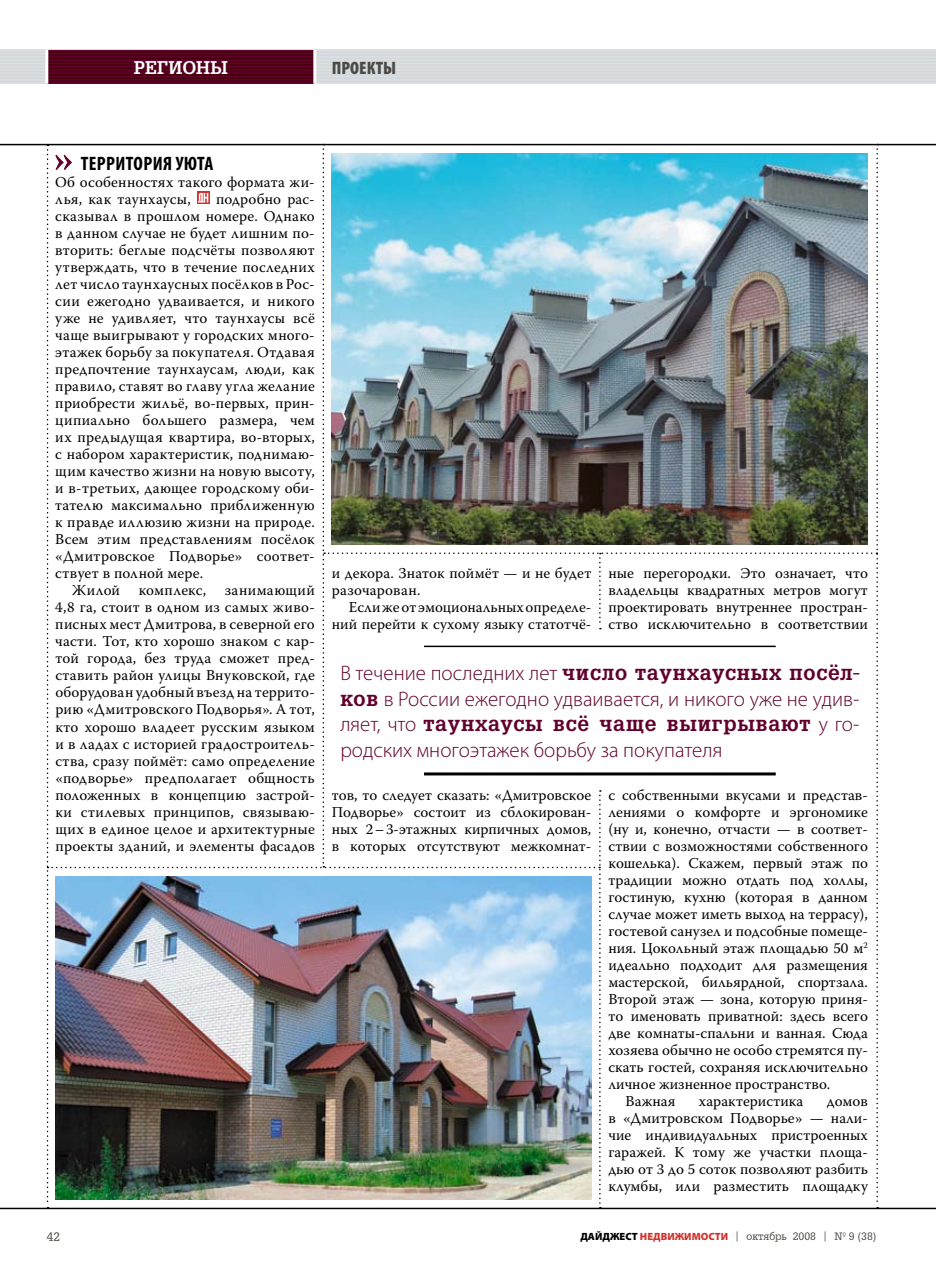
<style>
.page{position:relative;width:936px;height:1263px;background:#fff}
.page>*{position:absolute;margin:0;border:0;box-sizing:border-box;transform-origin:0 0}
.t1{font:300 21px "Myriad Pro";color:#61002d}
.t2{font:700 21px "AG Gloria";letter-spacing:.04em;color:#61002d}
.t3{font:700 condensed 19.5px "Myriad Pro";letter-spacing:.02em;color:#000}
.t4{font:700 18px "AG Gloria";letter-spacing:.005em;color:#fff}
.t5{font:900 condensed 18px "Myriad Pro";color:#4b4a46}
.t6{font:15px/17px "Warnock Pro";color:#000;text-align:justify}
.t7{font:15px/17px "Warnock Pro";letter-spacing:.02em;color:#000}
.t8{font:12px "AG Gloria";color:#4b4a46}
.t9{font:10.5px "AG Gloria";color:#4b4a46}
.s1{font-family:"Myriad Pro";font-weight:300}
.s2{font-family:"AG Gloria";font-weight:700}
.s3{font-family:"Myriad Pro";font-weight:900;color:#000}
.s4{font-family:"Myriad Pro";font-weight:900;color:#d1342f}
.s5{font-family:"Warnock Pro"}
</style>
<div class="page">
<div style="left:0;top:50px;width:935px;height:34px;background:#dcdfe1"></div>
<hr style="left:0;top:51px;width:935px;height:2px;background:#d1d7da">
<hr style="left:0;top:55px;width:935px;height:1px;background:#d1d7da">
<hr style="left:0;top:58px;width:935px;height:1px;background:#d1d7da">
<hr style="left:0;top:61px;width:935px;height:2px;background:#d1d7da">
<hr style="left:0;top:64px;width:935px;height:2px;background:#d1d7da">
<hr style="left:0;top:68px;width:935px;height:1px;background:#d1d7da">
<hr style="left:0;top:71px;width:935px;height:1px;background:#d1d7da">
<hr style="left:0;top:74px;width:935px;height:2px;background:#d1d7da">
<hr style="left:0;top:77px;width:935px;height:2px;background:#d1d7da">
<hr style="left:0;top:81px;width:935px;height:1px;background:#d1d7da">
<div style="left:47px;top:50px;width:268px;height:34px;background:#61002d"></div>
<hr style="left:0;top:144px;width:935px;height:1px;background:#000">
<hr style="left:47px;top:51px;width:268px;height:2px;background:#430008">
<hr style="left:47px;top:55px;width:268px;height:1px;background:#430008">
<hr style="left:47px;top:58px;width:268px;height:1px;background:#430008">
<hr style="left:47px;top:61px;width:268px;height:2px;background:#430008">
<hr style="left:47px;top:64px;width:268px;height:2px;background:#430008">
<hr style="left:47px;top:68px;width:268px;height:1px;background:#430008">
<hr style="left:47px;top:71px;width:268px;height:1px;background:#430008">
<hr style="left:47px;top:74px;width:268px;height:2px;background:#430008">
<hr style="left:47px;top:77px;width:268px;height:2px;background:#430008">
<hr style="left:47px;top:81px;width:268px;height:1px;background:#430008">
<hr style="left:45px;top:50px;width:3px;height:34px;background:#fff">
<hr style="left:313px;top:50px;width:3px;height:34px;background:#fff">
<hr style="left:0;top:1208px;width:935px;height:1px;background:#000">
<img style="left:47px;top:145px;width:831px;height:1063px">
<p class="t4" style="left:134px;top:57px;width:95px">РЕГИОНЫ</p>
<p class="t5" style="left:332px;top:57px;width:66px">ПРОЕКТЫ</p>
<h2 class="t3" style="left:81px;top:151px;width:134px">Территория уюта</h2>
<p class="t7" style="left:55px;top:173px;width:261px">Об особенностях такого формата жи&shy;лья, как таунхаусы,</p>
<p class="t6" style="left:55px;top:190px;width:261px;text-indent:161px">подробно рас&shy;сказывал в прошлом номере. Однако в данном случае не будет лишним по&shy;вторить: беглые подсчёты позволяют утверждать, что в течение последних лет число таунхаусных посёлков в Рос&shy;сии ежегодно удваивается, и никого уже не удивляет, что таунхаусы всё чаще выигрывают у городских много&shy;этажек борьбу за покупателя. Отдавая предпочтение таунхаусам, люди, как правило, ставят во главу угла желание приобрести жильё, во-первых, прин&shy;ципиально большего размера, чем их предыдущая квартира, во-вторых, с набором характеристик, поднимаю&shy;щим качество жизни на новую высоту, и в-третьих, дающее городскому оби&shy;тателю максимально приближенную к правде иллюзию жизни на природе.<br>Всем этим представлениям посёлок «Дмитровское Подворье» соответ&shy;ствует в полной мере.</p>
<p class="t6" style="left:55px;top:582px;width:261px;text-indent:17px">Жилой комплекс, занимающий 4,8 га, стоит в одном из самых живо&shy;писных мест Дмитрова, в северной его части. Тот, кто хорошо знаком с кар&shy;той города, без труда сможет пред&shy;ставить район улицы Внуковской, где оборудован удобный въезд на террито&shy;рию «Дмитровского Подворья». А тот, кто хорошо владеет русским языком и в ладах с историей градостроитель&shy;ства, сразу поймёт: само определение «подворье» предполагает общность положенных в концепцию застрой&shy;ки стилевых принципов, связываю&shy;щих в единое целое и архитектурные проекты зданий, и элементы фасадов</p>
<p class="t8" style="left:47px;top:1229px;width:15px">42</p>
<p class="t6" style="left:332px;top:565px;width:261px">и декора. Знаток поймёт — и не будет разочарован.</p>
<p class="t6" style="left:332px;top:599px;width:261px;text-align:right">Если же от эмоциональных определе&shy;ний перейти к сухому языку статотчё-</p>
<p class="t6" style="left:608px;top:565px;width:261px">ные перегородки. Это означает, что владельцы квадратных метров могут проектировать внутреннее простран&shy;ство исключительно в соответствии</p>
<h1 class="t2" style="left:340px;top:660px;width:520px"><span class="s1">В течение последних лет</span> число таунхаусных посёл-</h1>
<h1 class="t1" style="left:340px;top:687px;width:520px"><span class="s2">ков</span> в России ежегодно удваивается, и никого уже не удив-</h1>
<h1 class="t2" style="left:340px;top:711px;width:520px"><span class="s1">ляет, что</span> таунхаусы всё чаще выигрывают <span class="s1">у го-</span></h1>
<h1 class="t1" style="left:340px;top:738px;width:383px">родских многоэтажек борьбу за покупателя</h1>
<p class="t6" style="left:332px;top:786px;width:261px">тов, то следует сказать: «Дмитровское Подворье» состоит из сблокирован&shy;ных 2–3-этажных кирпичных домов, в которых отсутствуют межкомнат-</p>
<p class="t6" style="left:608px;top:786px;width:261px">с собственными вкусами и представ-</p>
<p class="t6" style="left:608px;top:803px;width:261px">лениями о комфорте и эргономике</p>
<p class="t6" style="left:608px;top:820px;width:261px">(ну и, конечно, отчасти — в соответ-</p>
<p class="t6" style="left:608px;top:837px;width:261px">ствии с возможностями собственного</p>
<p class="t6" style="left:608px;top:854px;width:261px">кошелька). Скажем, первый этаж по</p>
<p class="t6" style="left:608px;top:871px;width:261px">традиции можно отдать под холлы,</p>
<p class="t6" style="left:608px;top:888px;width:261px">гостиную, кухню (которая в данном</p>
<p class="t6" style="left:608px;top:905px;width:261px">случае может иметь выход на террасу),</p>
<p class="t6" style="left:608px;top:922px;width:261px">гостевой санузел и подсобные помеще-</p>
<p class="t6" style="left:608px;top:939px;width:261px">ния. Цокольный этаж площадью 50 м<sup>2</sup></p>
<p class="t6" style="left:608px;top:956px;width:261px">идеально подходит для размещения</p>
<p class="t6" style="left:608px;top:973px;width:261px">мастерской, бильярдной, спортзала.</p>
<p class="t6" style="left:608px;top:990px;width:261px">Второй этаж — зона, которую приня-</p>
<p class="t6" style="left:608px;top:1007px;width:261px">то именовать приватной: здесь всего</p>
<p class="t6" style="left:608px;top:1024px;width:261px">две комнаты-спальни и ванная. Сюда</p>
<p class="t6" style="left:608px;top:1041px;width:261px">хозяева обычно не особо стремятся пу-</p>
<p class="t6" style="left:608px;top:1058px;width:261px">скать гостей, сохраняя исключительно</p>
<p class="t6" style="left:608px;top:1075px;width:223px">личное жизненное пространство.</p>
<p class="t6" style="left:625px;top:1092px;width:51px">Важная</p>
<p class="t6" style="left:698px;top:1092px;width:106px">характеристика</p>
<p class="t6" style="left:608px;top:1092px;width:261px;text-indent:218px">домов в «Дмитровском Подворье» — нали&shy;чие индивидуальных пристроенных гаражей. К тому же участки площа&shy;дью от 3 до 5 соток позволяют разбить клумбы, или разместить площадку</p>
<p class="t9" style="left:580px;top:1230px;width:297px"><span class="s3">ДАЙДЖЕСТ</span> <span class="s4">НЕДВИЖИМОСТИ</span> <span class="s5">|</span> октябрь 2008 <span class="s5">|</span> № 9 (38)</p>
</div>
